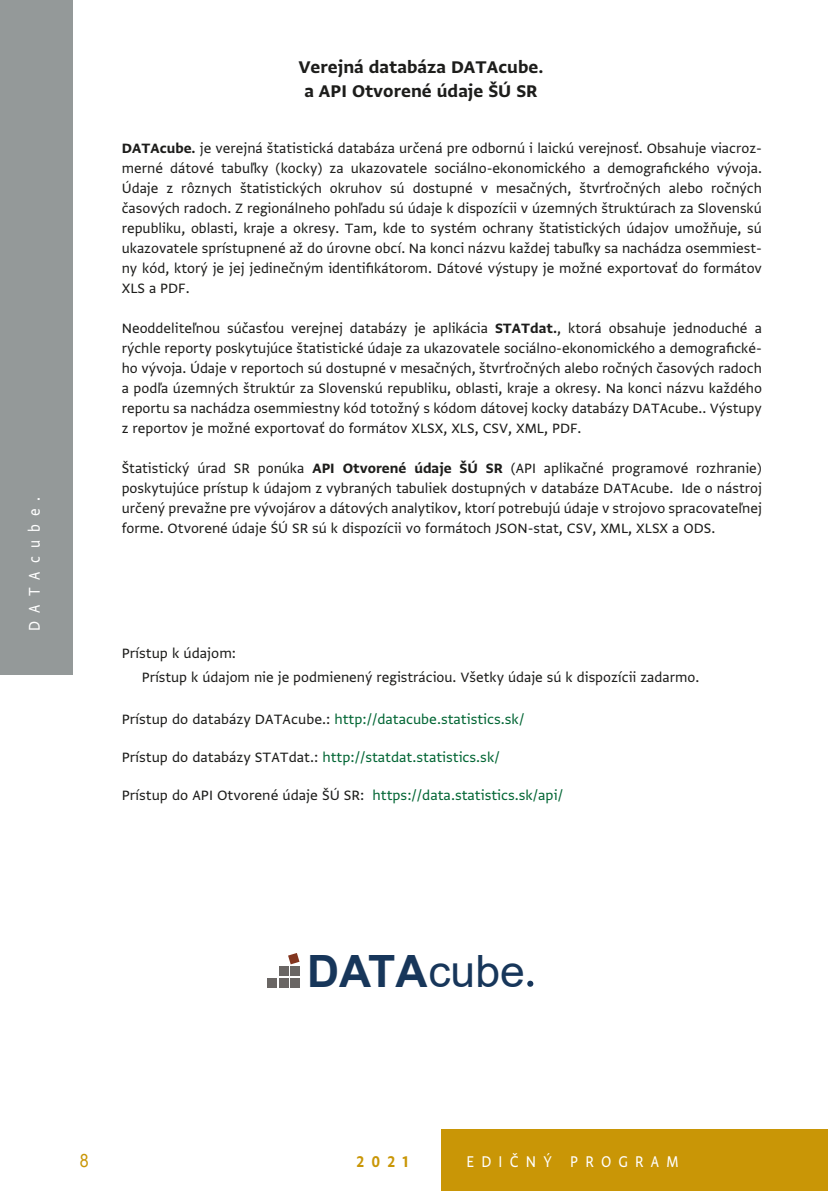
<style>
.page{position:relative;width:828px;height:1191px;background:#fff}
.page>*{position:absolute;margin:0;border:0;box-sizing:border-box;transform-origin:0 0}
.t1{font:700 44.4px "Arial";color:#17365a}
.t2{font:20px/24px "Greta Sans Std Bld";color:#1d1d1b}
.t3{font:18.4px "Greta Sans Std";letter-spacing:.45em;color:#fff;scale:.87 1}
.t4{font:18.4px "Greta Sans Std";letter-spacing:.5em;color:#fff;scale:.87 1}
.t5{font:18.4px "Greta Sans Std Bld";color:#c99606;scale:.87 1}
.t6{font:18.4px "Arial";color:#c99606;scale:.87 1}
.t7{font:16px/20px "Greta Sans Std";color:#1d1d1b;text-align:justify}
.t8{font:16px "Greta Sans Std";color:#006533}
.s1{font-family:"Greta Sans Std Bld"}
.s2{color:#1d1d1b}
.s3{font-weight:400}
</style>
<div class="page">
<div style="left:442px;top:1129px;width:386px;height:62px;background:#c99606"></div>
<div style="left:0;top:0;width:73px;height:674px;background:#949999"></div>
<svg style="left:527px;top:980px;width:6px;height:6px"></svg>
<div style="left:267px;top:978px;width:9px;height:9px;background:#6a6664"></div>
<div style="left:279px;top:978px;width:9px;height:9px;background:#6a6664"></div>
<div style="left:279px;top:966px;width:9px;height:9px;background:#6a6664"></div>
<div style="left:291px;top:978px;width:9px;height:9px;background:#6a6664"></div>
<div style="left:291px;top:966px;width:9px;height:9px;background:#6a6664"></div>
<svg style="left:288px;top:953px;width:11px;height:11px"></svg>
<p class="t4" style="left:24px;top:630px;width:155px;rotate:-90deg">DATAcube.</p>
<p class="t2" style="left:298px;top:55px;width:246px">Verejná databáza DATAcube. a API Otvorené údaje ŠÚ SR</p>
<p class="t7" style="left:122px;top:138px;width:642px"><span class="s1">DATAcube.</span> je verejná štatistická databáza určená pre odbornú i laickú verejnosť. Obsahuje viacroz&shy;merné dátové tabuľky (kocky) za ukazovatele sociálno-ekonomického a demografického vývoja.<br>Údaje z rôznych štatistických okruhov sú dostupné v mesačných, štvrťročných alebo ročných časových radoch. Z regionálneho pohľadu sú údaje k dispozícii v územných štruktúrach za Slovenskú republiku, oblasti, kraje a okresy. Tam, kde to systém ochrany štatistických údajov umožňuje, sú ukazovatele sprístupnené až do úrovne obcí. Na konci názvu každej tabuľky sa nachádza osemmiest&shy;ny kód, ktorý je jej jedinečným identifikátorom. Dátové výstupy je možné exportovať do formátov XLS a PDF.</p>
<p class="t7" style="left:122px;top:318px;width:642px">Neoddeliteľnou súčasťou verejnej databázy je aplikácia <span class="s1">STATdat.</span>, ktorá obsahuje jednoduché a rýchle reporty poskytujúce štatistické údaje za ukazovatele sociálno-ekonomického a demografické&shy;ho vývoja. Údaje v reportoch sú dostupné v mesačných, štvrťročných alebo ročných časových radoch a podľa územných štruktúr za Slovenskú republiku, oblasti, kraje a okresy. Na konci názvu každého reportu sa nachádza osemmiestny kód totožný s kódom dátovej kocky databázy DATAcube.. Výstupy z reportov je možné exportovať do formátov XLSX, XLS, CSV, XML, PDF.</p>
<p class="t7" style="left:122px;top:458px;width:642px">Štatistický úrad SR ponúka <span class="s1">API Otvorené údaje ŠÚ SR</span> (API aplikačné programové rozhranie) poskytujúce prístup k údajom z vybraných tabuliek dostupných v databáze DATAcube. Ide o nástroj určený prevažne pre vývojárov a dátových analytikov, ktorí potrebujú údaje v strojovo spracovateľnej forme. Otvorené údaje ŚÚ SR sú k dispozícii vo formátoch JSON-stat, CSV, XML, XLSX a ODS.</p>
<p class="t7" style="left:142px;top:641px;width:559px;line-height:24px;text-indent:-20px">Prístup k údajom:<br>Prístup k údajom nie je podmienený registráciou. Všetky údaje sú k dispozícii zadarmo.</p>
<p class="t8" style="left:122px;top:709px;width:404px"><span class="s2">Prístup do databázy DATAcube.:</span> http://datacube.statistics.sk/</p>
<p class="t8" style="left:122px;top:748px;width:379px"><span class="s2">Prístup do databázy STATdat.:</span> http://statdat.statistics.sk/</p>
<p class="t8" style="left:122px;top:786px;width:443px"><span class="s2">Prístup do API Otvorené údaje ŠÚ SR:</span> https://data.statistics.sk/api/</p>
<h1 class="t1" style="left:307px;top:940px;width:219px">DATA<span class="s3">cube</span></h1>
<p class="t6" style="left:80px;top:1147px;width:12px">8</p>
<p class="t5" style="left:356px;top:1150px;width:61px">2021</p>
<p class="t3" style="left:466px;top:1150px;width:245px">EDIČNÝ PROGRAM</p>
</div>
